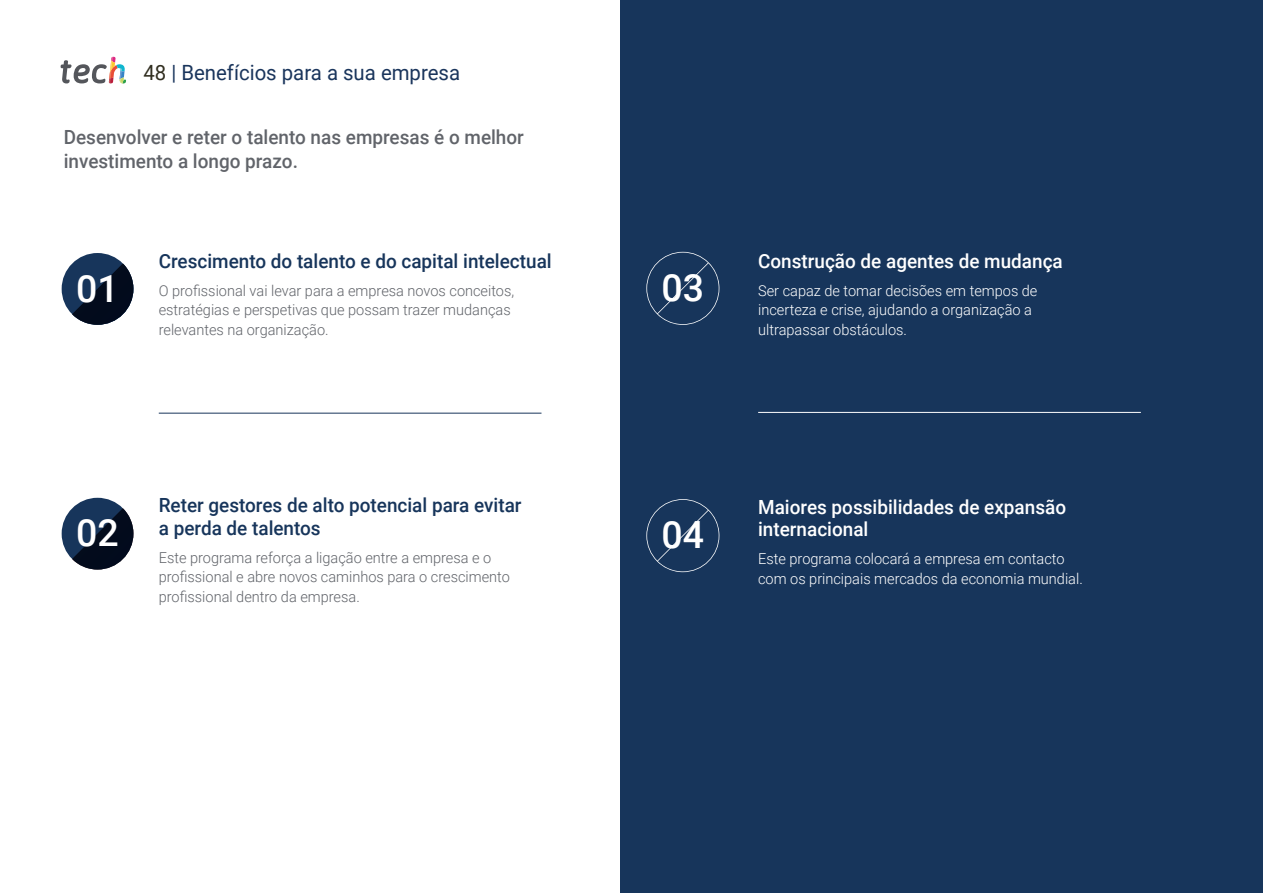
<style>
.page{position:relative;width:1263px;height:893px;background:#fff}
.page>*{position:absolute;margin:0;border:0;box-sizing:border-box;transform-origin:0 0}
.t1{font:500 37.5px "Roboto";color:#fff}
.t2{font:21px "Roboto";color:#1a355c}
.t3{font:500 19.5px/22.5px "Roboto";color:#17355b}
.t4{font:500 19.5px/22.5px "Roboto";color:#fff}
.t5{font:500 19.5px/24px "Roboto";color:#61646a}
.t6{font:300 15px/19.5px "Roboto";color:#61646a}
.t7{font:300 15px/19.5px "Roboto";color:#fff}
.s1{color:#312e20}
</style>
<div class="page">
<div style="left:621px;top:0;width:642px;height:893px;background:#17355b"></div>
<hr style="left:159px;top:413px;width:382px;height:1px;background:#17355b">
<hr style="left:758px;top:412px;width:383px;height:1px;background:#fff">
<svg style="left:646px;top:499px;width:73px;height:73px"></svg>
<svg style="left:646px;top:252px;width:73px;height:73px"></svg>
<svg style="left:61px;top:57px;width:65px;height:27px"></svg>
<div style="left:62px;top:253px;width:71px;height:72px;background:#17355b;border-radius:50%"></div>
<div style="left:62px;top:498px;width:71px;height:72px;background:#17355b;border-radius:50%"></div>
<svg style="left:72px;top:264px;width:61px;height:61px"></svg>
<svg style="left:72px;top:508px;width:61px;height:62px"></svg>
<h2 class="t2" style="left:144px;top:57px;width:318px"><span class="s1">48</span> | Benefícios para a sua empresa</h2>
<h3 class="t5" style="left:64px;top:125px;width:462px">Desenvolver e reter o talento nas empresas é o melhor investimento a longo prazo.</h3>
<h1 class="t1" style="left:76px;top:262px;width:44px">01</h1>
<h3 class="t3" style="left:159px;top:249px;width:394px">Crescimento do talento e do capital intelectual</h3>
<p class="t6" style="left:159px;top:280px;width:357px">O profissional vai levar para a empresa novos conceitos, estratégias e perspetivas que possam trazer mudanças relevantes na organização.</p>
<h1 class="t1" style="left:76px;top:507px;width:44px">02</h1>
<h3 class="t3" style="left:159px;top:493px;width:364px">Reter gestores de alto potencial para evitar a perda de talentos</h3>
<p class="t6" style="left:159px;top:547px;width:353px">Este programa reforça a ligação entre a empresa e o profissional e abre novos caminhos para o crescimento profissional dentro da empresa.</p>
<h1 class="t1" style="left:662px;top:261px;width:44px">03</h1>
<h3 class="t4" style="left:758px;top:249px;width:306px">Construção de agentes de mudança</h3>
<p class="t7" style="left:758px;top:280px;width:281px">Ser capaz de tomar decisões em tempos de incerteza e crise, ajudando a organização a ultrapassar obstáculos.</p>
<h1 class="t1" style="left:662px;top:509px;width:44px">04</h1>
<h3 class="t4" style="left:758px;top:495px;width:309px">Maiores possibilidades de expansão internacional</h3>
<p class="t7" style="left:758px;top:549px;width:326px">Este programa colocará a empresa em contacto com os principais mercados da economia mundial.</p>
</div>
